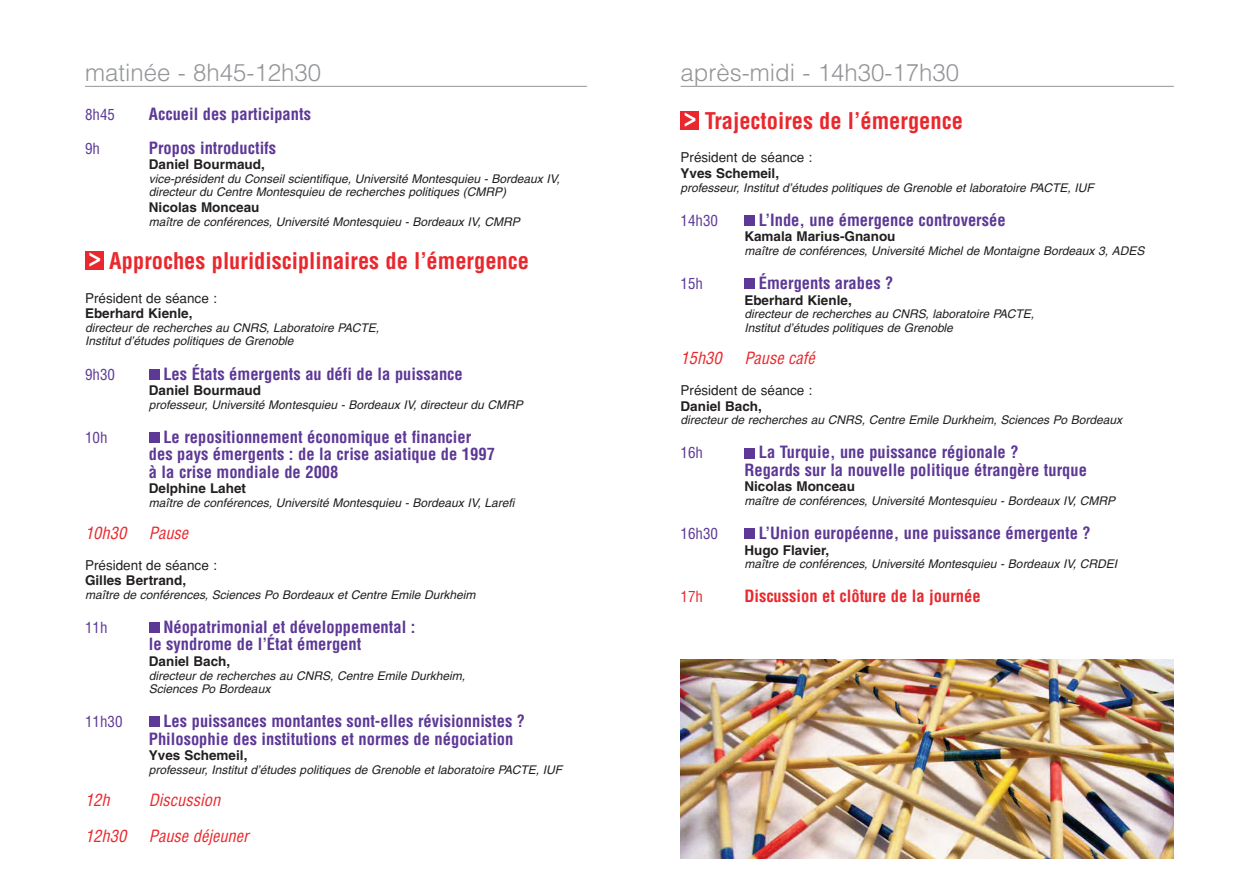
<style>
.page{position:relative;width:1259px;height:893px;background:#fff}
.page>*{position:absolute;margin:0;border:0;box-sizing:border-box;transform-origin:0 0}
.t1{font:700 condensed 25.5px "Helvetica";color:#fff}
.t2{font:300 24px "Helvetica";color:#939598}
.t3{font:700 condensed 22.5px "Helvetica";color:#e9282d}
.t4{font:700 condensed 16.5px/17.2px "Helvetica";color:#5d3896}
.t5{font:italic condensed 16.5px "Helvetica";color:#e9282d}
.t6{font:700 condensed 16.5px "Helvetica";color:#e9282d}
.t7{font:condensed 15px "Helvetica";color:#5d3896}
.t8{font:condensed 15px "Helvetica";color:#e9282d}
.t9{font:700 13.5px "Helvetica";color:#231f20}
.t10{font:13.5px "Helvetica";color:#231f20}
.t11{font:italic 12px/13.5px "Helvetica";color:#231f20}
</style>
<div class="page">
<hr style="left:85px;top:86px;width:502px;height:1px;background:#939598">
<div style="left:85px;top:251px;width:18px;height:18px;background:#e9282d"></div>
<div style="left:149px;top:369px;width:10px;height:11px;background:#5d3896"></div>
<div style="left:149px;top:432px;width:10px;height:11px;background:#5d3896"></div>
<div style="left:149px;top:622px;width:10px;height:11px;background:#5d3896"></div>
<div style="left:149px;top:717px;width:10px;height:10px;background:#5d3896"></div>
<hr style="left:680px;top:86px;width:494px;height:1px;background:#939598">
<div style="left:680px;top:111px;width:18px;height:18px;background:#e9282d"></div>
<div style="left:744px;top:215px;width:11px;height:11px;background:#5d3896"></div>
<div style="left:744px;top:279px;width:11px;height:10px;background:#5d3896"></div>
<div style="left:744px;top:448px;width:11px;height:10px;background:#5d3896"></div>
<div style="left:744px;top:528px;width:11px;height:11px;background:#5d3896"></div>
<img style="left:680px;top:659px;width:494px;height:200px">
<h2 class="t2" style="left:85px;top:59px;width:238px">matinée - 8h45-12h30</h2>
<p class="t7" style="left:85px;top:108px;width:31px">8h45</p>
<h3 class="t4" style="left:149px;top:106px;width:164px">Accueil des participants</h3>
<p class="t7" style="left:85px;top:143px;width:16px">9h</p>
<h3 class="t4" style="left:149px;top:141px;width:129px">Propos introductifs</h3>
<p class="t9" style="left:149px;top:160px;width:117px">Daniel Bourmaud,</p>
<p class="t11" style="left:149px;top:173px;width:412px">vice-président du Conseil scientifique, Université Montesquieu - Bordeaux IV, directeur du Centre Montesquieu de recherches politiques (CMRP)</p>
<p class="t9" style="left:149px;top:202px;width:112px">Nicolas Monceau</p>
<p class="t11" style="left:149px;top:216px;width:372px">maître de conférences, Université Montesquieu - Bordeaux IV, CMRP</p>
<h3 class="t3" style="left:109px;top:252px;width:421px">Approches pluridisciplinaires de l’émergence</h3>
<p class="t10" style="left:85px;top:290px;width:133px">Président de séance :</p>
<p class="t9" style="left:85px;top:309px;width:109px">Eberhard Kienle,</p>
<p class="t11" style="left:85px;top:322px;width:295px">directeur de recherches au CNRS, Laboratoire PACTE,<br>Institut d’études politiques de Grenoble</p>
<p class="t7" style="left:85px;top:368px;width:31px">9h30</p>
<h3 class="t4" style="left:163px;top:366px;width:301px">Les États émergents au défi de la puissance</h3>
<p class="t9" style="left:149px;top:386px;width:114px">Daniel Bourmaud</p>
<p class="t11" style="left:149px;top:399px;width:375px">professeur, Université Montesquieu - Bordeaux IV, directeur du CMRP</p>
<p class="t7" style="left:85px;top:432px;width:24px">10h</p>
<h3 class="t4" style="left:149px;top:430px;width:348px;text-indent:15px">Le repositionnement économique et financier des pays émergents : de la crise asiatique de 1997 à la crise mondiale de 2008</h3>
<p class="t9" style="left:149px;top:483px;width:99px">Delphine Lahet</p>
<p class="t11" style="left:149px;top:497px;width:367px">maître de conférences, Université Montesquieu - Bordeaux IV, Larefi</p>
<h3 class="t5" style="left:85px;top:526px;width:43px">10h30</h3>
<h3 class="t5" style="left:149px;top:526px;width:41px">Pause</h3>
<p class="t10" style="left:85px;top:557px;width:133px">Président de séance :</p>
<p class="t9" style="left:85px;top:576px;width:103px">Gilles Bertrand,</p>
<p class="t11" style="left:85px;top:589px;width:392px">maître de conférences, Sciences Po Bordeaux et Centre Emile Durkheim</p>
<p class="t7" style="left:85px;top:622px;width:24px">11h</p>
<h3 class="t4" style="left:149px;top:620px;width:268px;text-indent:15px">Néopatrimonial et développemental : le syndrome de l’État émergent</h3>
<p class="t9" style="left:149px;top:656px;width:83px">Daniel Bach,</p>
<p class="t11" style="left:149px;top:670px;width:318px">directeur de recherches au CNRS, Centre Emile Durkheim,<br>Sciences Po Bordeaux</p>
<p class="t7" style="left:85px;top:716px;width:39px">11h30</p>
<h3 class="t4" style="left:149px;top:714px;width:378px;text-indent:15px">Les puissances montantes sont-elles révisionnistes ?<br>Philosophie des institutions et normes de négociation</h3>
<p class="t9" style="left:149px;top:750px;width:100px">Yves Schemeil,</p>
<p class="t11" style="left:149px;top:764px;width:415px">professeur, Institut d’études politiques de Grenoble et laboratoire PACTE, IUF</p>
<h3 class="t5" style="left:85px;top:793px;width:26px">12h</h3>
<h3 class="t5" style="left:149px;top:793px;width:73px">Discussion</h3>
<h3 class="t5" style="left:85px;top:830px;width:43px">12h30</h3>
<h3 class="t5" style="left:149px;top:830px;width:101px">Pause déjeuner</h3>
<h1 class="t1" style="left:88px;top:247px;width:14px">&gt;</h1>
<h2 class="t2" style="left:680px;top:59px;width:280px">après-midi - 14h30-17h30</h2>
<h3 class="t3" style="left:705px;top:112px;width:260px">Trajectoires de l’émergence</h3>
<p class="t10" style="left:680px;top:150px;width:133px">Président de séance :</p>
<p class="t9" style="left:680px;top:168px;width:100px">Yves Schemeil,</p>
<p class="t11" style="left:680px;top:182px;width:415px">professeur, Institut d’études politiques de Grenoble et laboratoire PACTE, IUF</p>
<p class="t7" style="left:680px;top:215px;width:39px">14h30</p>
<h3 class="t4" style="left:759px;top:213px;width:248px">L’Inde, une émergence controversée</h3>
<p class="t9" style="left:744px;top:232px;width:153px">Kamala Marius-Gnanou</p>
<p class="t11" style="left:744px;top:245px;width:401px">maître de conférences, Université Michel de Montaigne Bordeaux 3, ADES</p>
<p class="t7" style="left:680px;top:278px;width:24px">15h</p>
<h3 class="t4" style="left:759px;top:276px;width:136px">Émergents arabes ?</h3>
<p class="t9" style="left:744px;top:295px;width:109px">Eberhard Kienle,</p>
<p class="t11" style="left:744px;top:309px;width:291px">directeur de recherches au CNRS, laboratoire PACTE,<br>Institut d’études politiques de Grenoble</p>
<h3 class="t5" style="left:680px;top:351px;width:43px">15h30</h3>
<h3 class="t5" style="left:744px;top:351px;width:72px">Pause café</h3>
<p class="t10" style="left:680px;top:382px;width:133px">Président de séance :</p>
<p class="t9" style="left:680px;top:401px;width:83px">Daniel Bach,</p>
<p class="t11" style="left:680px;top:414px;width:443px">directeur de recherches au CNRS, Centre Emile Durkheim, Sciences Po Bordeaux</p>
<p class="t7" style="left:680px;top:447px;width:24px">16h</p>
<h3 class="t4" style="left:744px;top:445px;width:344px;text-indent:15px">La Turquie, une puissance régionale ?<br>Regards sur la nouvelle politique étrangère turque</h3>
<p class="t9" style="left:744px;top:482px;width:112px">Nicolas Monceau</p>
<p class="t11" style="left:744px;top:495px;width:372px">maître de conférences, Université Montesquieu - Bordeaux IV, CMRP</p>
<p class="t7" style="left:680px;top:528px;width:39px">16h30</p>
<h3 class="t4" style="left:759px;top:526px;width:333px">L’Union européenne, une puissance émergente ?</h3>
<p class="t9" style="left:744px;top:545px;width:86px">Hugo Flavier,</p>
<p class="t11" style="left:744px;top:558px;width:374px">maître de conférences, Université Montesquieu - Bordeaux IV, CRDEI</p>
<p class="t8" style="left:680px;top:591px;width:24px">17h</p>
<h3 class="t6" style="left:744px;top:590px;width:238px">Discussion et clôture de la journée</h3>
<h1 class="t1" style="left:684px;top:107px;width:14px">&gt;</h1>
</div>
